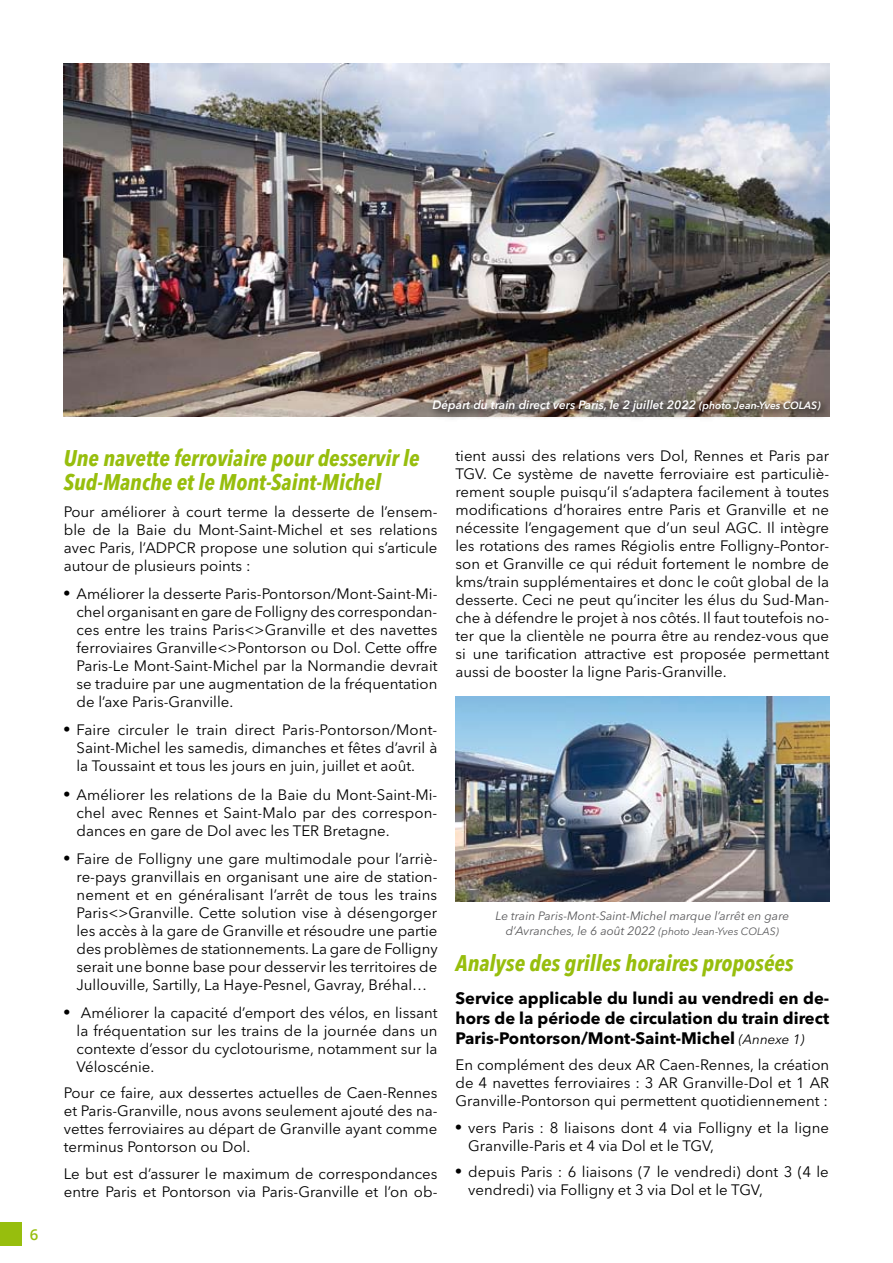
<style>
.page{position:relative;width:893px;height:1263px;background:#fff}
.page>*{position:absolute;margin:0;border:0;box-sizing:border-box;transform-origin:0 0}
.t1{font:italic 700 condensed 22.5px/24px "Avenir Next LT Pro";color:#97be0d}
.t2{font:700 16.5px/19.8px "Avenir Next LT Pro";color:#000;text-align:justify}
.t3{font:15px/18px "Avenir Next LT Pro";color:#000;text-align:justify}
.t4{font:600 15px "Open Sans";color:#97be0d}
.t5{font:italic 12px/14.4px "Avenir Next LT Pro";color:#58585a;text-align:center}
.t6{font:italic 600 12px "Avenir Next LT Pro";color:#fff}
.s1{font-size:10.5px}
.s2{font-family:"Times";font-size:18px}
.s3{font-weight:400;font-style:italic;font-size:13.5px}
</style>
<div class="page">
<div style="left:0;top:1222px;width:22px;height:24px;background:#97be0d"></div>
<img style="left:455px;top:697px;width:375px;height:204px">
<img style="left:64px;top:64px;width:765px;height:352px">
<svg style="left:427px;top:395px;width:403px;height:24px;background:#7f756d"></svg>
<p class="t4" style="left:30px;top:1224px;width:10px">6</p>
<p class="t6" style="left:432px;top:397px;width:390px">Départ du train direct vers Paris, le 2 juillet 2022 <span class="s1">(photo Jean-Yves Colas)</span></p>
<h1 class="t1" style="left:64px;top:446px;width:357px">Une navette ferroviaire pour desservir le<br>Sud-Manche et le Mont-Saint-Michel</h1>
<p class="t3" style="left:64px;top:503px;width:375px">Pour améliorer à court terme la desserte de l’ensem&shy;ble de la Baie du Mont-Saint-Michel et ses relations avec Paris, l’ADPCR propose une solution qui s’articule autour de plusieurs points :</p>
<p class="t3" style="left:77px;top:585px;width:362px;text-indent:-13px"><span class="s2">•</span> Améliorer la desserte Paris-Pontorson/Mont-Saint-Mi&shy;chel organisant en gare de Folligny des correspondan&shy;ces entre les trains Paris&lt;&gt;Granville et des navettes ferroviaires Granville&lt;&gt;Pontorson ou Dol. Cette offre Paris-Le Mont-Saint-Michel par la Normandie devrait se traduire par une augmentation de la fréquentation de l’axe Paris-Granville.</p>
<p class="t3" style="left:77px;top:721px;width:362px;text-indent:-13px"><span class="s2">•</span> Faire circuler le train direct Paris-Pontorson/Mont-Saint-Michel les samedis, dimanches et fêtes d’avril à la Toussaint et tous les jours en juin, juillet et août.</p>
<p class="t3" style="left:77px;top:785px;width:362px;text-indent:-13px"><span class="s2">•</span> Améliorer les relations de la Baie du Mont-Saint-Mi&shy;chel avec Rennes et Saint-Malo par des correspon&shy;dances en gare de Dol avec les TER Bretagne.</p>
<p class="t3" style="left:77px;top:849px;width:363px;text-indent:-13px"><span class="s2">•</span> Faire de Folligny une gare multimodale pour l’arriè&shy;re-pays granvillais en organisant une aire de station&shy;nement et en généralisant l’arrêt de tous les trains Paris&lt;&gt;Granville. Cette solution vise à désengorger les accès à la gare de Granville et résoudre une partie des problèmes de stationnements. La gare de Folligny serait une bonne base pour desservir les territoires de Jullouville, Sartilly, La Haye-Pesnel, Gavray, Bréhal…</p>
<p class="t3" style="left:77px;top:1004px;width:362px;text-indent:-13px"><span class="s2">•</span> Améliorer la capacité d’emport des vélos, en lissant la fréquentation sur les trains de la journée dans un contexte d’essor du cyclotourisme, notamment sur la Véloscénie.</p>
<p class="t3" style="left:64px;top:1084px;width:375px">Pour ce faire, aux dessertes actuelles de Caen-Rennes et Paris-Granville, nous avons seulement ajouté des na&shy;vettes ferroviaires au départ de Granville ayant comme terminus Pontorson ou Dol.</p>
<p class="t3" style="left:64px;top:1165px;width:375px">Le but est d’assurer le maximum de correspondances entre Paris et Pontorson via Paris-Granville et l’on ob-</p>
<p class="t3" style="left:455px;top:446px;width:375px">tient aussi des relations vers Dol, Rennes et Paris par TGV. Ce système de navette ferroviaire est particuliè&shy;rement souple puisqu’il s’adaptera facilement à toutes modifications d’horaires entre Paris et Granville et ne nécessite l’engagement que d’un seul AGC. Il intègre les rotations des rames Régiolis entre Folligny–Pontor&shy;son et Granville ce qui réduit fortement le nombre de kms/train supplémentaires et donc le coût global de la desserte. Ceci ne peut qu’inciter les élus du Sud-Man&shy;che à défendre le projet à nos côtés. Il faut toutefois no&shy;ter que la clientèle ne pourra être au rendez-vous que si une tarification attractive est proposée permettant aussi de booster la ligne Paris-Granville.</p>
<p class="t5" style="left:496px;top:909px;width:295px">Le train Paris-Mont-Saint-Michel marque l’arrêt en gare d’Avranches, le 6 août 2022 <span class="s1">(photo Jean-Yves Colas)</span></p>
<h1 class="t1" style="left:455px;top:951px;width:340px">Analyse des grilles horaires proposées</h1>
<p class="t2" style="left:455px;top:988px;width:375px">Service applicable du lundi au vendredi en de&shy;hors de la période de circulation du train direct Paris-Pontorson/Mont-Saint-Michel <span class="s3">(Annexe 1)</span></p>
<p class="t3" style="left:455px;top:1056px;width:375px">En complément des deux AR Caen-Rennes, la création de 4 navettes ferroviaires : 3 AR Granville-Dol et 1 AR Granville-Pontorson qui permettent quotidiennement :</p>
<p class="t3" style="left:468px;top:1118px;width:362px;text-indent:-13px"><span class="s2">•</span> vers Paris : 8 liaisons dont 4 via Folligny et la ligne<br>Granville-Paris et 4 via Dol et le TGV,</p>
<p class="t3" style="left:468px;top:1163px;width:362px;text-indent:-13px"><span class="s2">•</span> depuis Paris : 6 liaisons (7 le vendredi) dont 3 (4 le vendredi) via Folligny et 3 via Dol et le TGV,</p>
</div>
